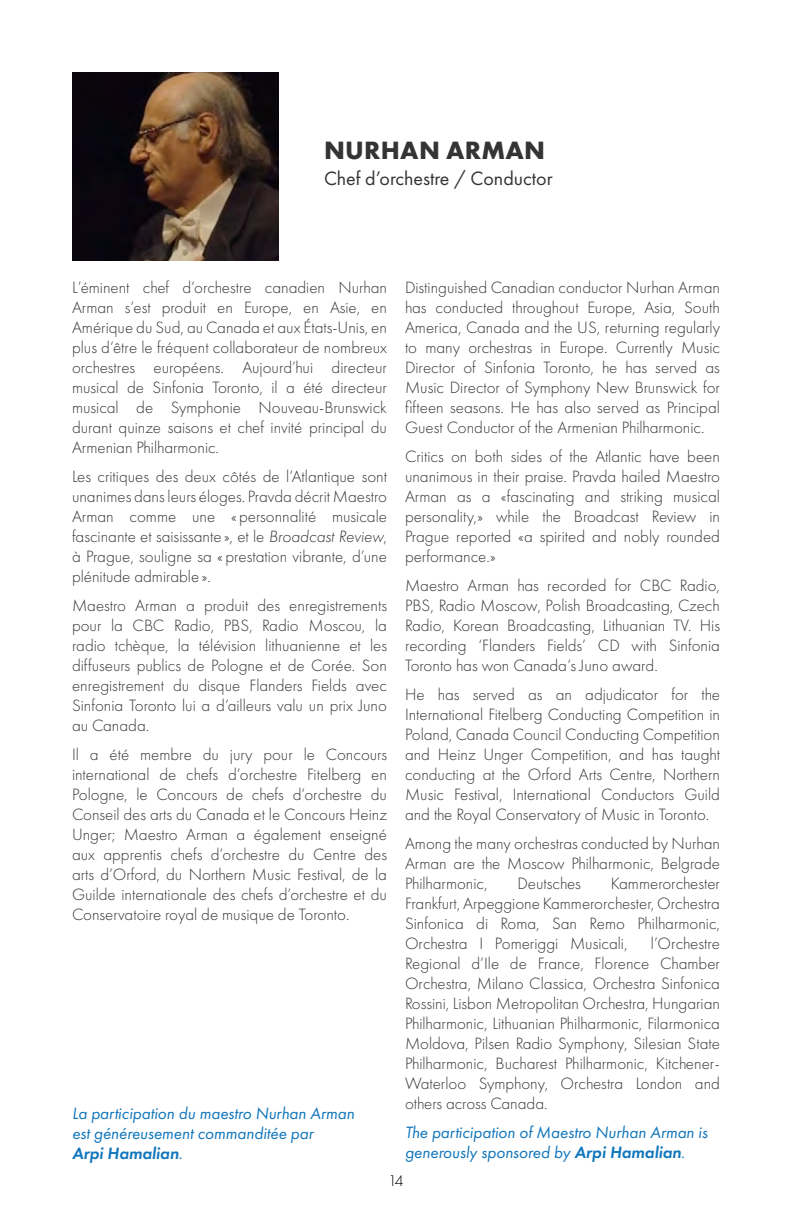
<style>
.page{position:relative;width:792px;height:1224px;background:#fff}
.page>*{position:absolute;margin:0;border:0;box-sizing:border-box;transform-origin:0 0}
.t1{font:700 26px "Futura PT";letter-spacing:.01em;color:#343433}
.t2{font:20px "Futura PT";color:#343433}
.t3{font:300 17px/20px "Futura PT";color:#343433;text-align:justify}
.t4{font:italic 17px/20px "Futura PT";color:#1176bb}
.t5{font:300 16px "Futura PT";color:#000}
.s1{font-style:italic}
.s2{font-weight:600}
.s3{font-style:normal}
</style>
<div class="page">
<img style="left:72px;top:72px;width:207px;height:189px">
<h1 class="t1" style="left:324px;top:134px;width:223px">NURHAN ARMAN</h1>
<p class="t2" style="left:324px;top:166px;width:230px">Chef d’orchestre / Conductor</p>
<p class="t3" style="left:72px;top:277px;width:317px">L’éminent chef d’orchestre canadien Nurhan Arman s’est produit en Europe, en Asie, en Amérique du Sud, au Canada et aux États-Unis, en plus d’être le fréquent collaborateur de nombreux orchestres européens. Aujourd’hui directeur musical de Sinfonia Toronto, il a été directeur musical de Symphonie Nouveau-Brunswick durant quinze saisons et chef invité principal du Armenian Philharmonic.</p>
<p class="t3" style="left:72px;top:466px;width:317px">Les critiques des deux côtés de l’Atlantique sont unanimes dans leurs éloges. Pravda décrit Maestro Arman comme une «personnalité musicale fascinante et saisissante », et le <span class="s1">Broadcast Review</span>, à Prague, souligne sa «prestation vibrante, d’une plénitude admirable ».</p>
<p class="t3" style="left:72px;top:595px;width:317px">Maestro Arman a produit des enregistrements pour la CBC Radio, PBS, Radio Moscou, la radio tchèque, la télévision lithuanienne et les diffuseurs publics de Pologne et de Corée. Son enregistrement du disque Flanders Fields avec Sinfonia Toronto lui a d’ailleurs valu un prix Juno au Canada.</p>
<p class="t3" style="left:72px;top:744px;width:317px">Il a été membre du jury pour le Concours international de chefs d’orchestre Fitelberg en Pologne, le Concours de chefs d’orchestre du Conseil des arts du Canada et le Concours Heinz Unger; Maestro Arman a également enseigné aux apprentis chefs d’orchestre du Centre des arts d’Orford, du Northern Music Festival, de la Guilde internationale des chefs d’orchestre et du Conservatoire royal de musique de Toronto.</p>
<p class="t4" style="left:72px;top:1103px;width:284px">La participation du maestro Nurhan Arman est généreusement commanditée par<br><span class="s2">Arpi Hamalian</span>.</p>
<p class="t3" style="left:405px;top:277px;width:317px">Distinguished Canadian conductor Nurhan Arman has conducted throughout Europe, Asia, South America, Canada and the US, returning regularly to many orchestras in Europe. Currently Music Director of Sinfonia Toronto, he has served as Music Director of Symphony New Brunswick for fifteen seasons. He has also served as Principal Guest Conductor of the Armenian Philharmonic.</p>
<p class="t3" style="left:405px;top:446px;width:317px">Critics on both sides of the Atlantic have been unanimous in their praise. Pravda hailed Maestro Arman as a «fascinating and striking musical personality,» while the Broadcast Review in Prague reported «a spirited and nobly rounded performance.»</p>
<p class="t3" style="left:405px;top:575px;width:317px">Maestro Arman has recorded for CBC Radio, PBS, Radio Moscow, Polish Broadcasting, Czech Radio, Korean Broadcasting, Lithuanian TV. His recording ‘Flanders Fields’ CD with Sinfonia Toronto has won Canada’s Juno award.</p>
<p class="t3" style="left:405px;top:684px;width:317px">He has served as an adjudicator for the International Fitelberg Conducting Competition in Poland, Canada Council Conducting Competition and Heinz Unger Competition, and has taught conducting at the Orford Arts Centre, Northern Music Festival, International Conductors Guild and the Royal Conservatory of Music in Toronto.</p>
<p class="t3" style="left:405px;top:833px;width:317px">Among the many orchestras conducted by Nurhan Arman are the Moscow Philharmonic, Belgrade Philharmonic,</p>
<p class="t3" style="left:405px;top:873px;width:317px;text-indent:206px">Kammerorchester Frankfurt, Arpeggione Kammerorchester, Orchestra Sinfonica di Roma, San Remo Philharmonic, Orchestra I Pomeriggi Musicali,</p>
<p class="t3" style="left:517px;top:873px;width:65px">Deutsches</p>
<p class="t3" style="left:405px;top:933px;width:317px;text-indent:246px">l’Orchestre Regional d’Ile de France, Florence Chamber Orchestra, Milano Classica, Orchestra Sinfonica Rossini, Lisbon Metropolitan Orchestra, Hungarian Philharmonic, Lithuanian Philharmonic, Filarmonica Moldova, Pilsen Radio Symphony, Silesian State Philharmonic, Bucharest Philharmonic, Kitchener-Waterloo Symphony, Orchestra London and others across Canada.</p>
<p class="t4" style="left:405px;top:1122px;width:304px">The participation of Maestro Nurhan Arman is generously sponsored by <span class="s2">Arpi Hamalian</span><span class="s3">.</span></p>
<p class="t5" style="left:388px;top:1171px;width:17px">14</p>
</div>
